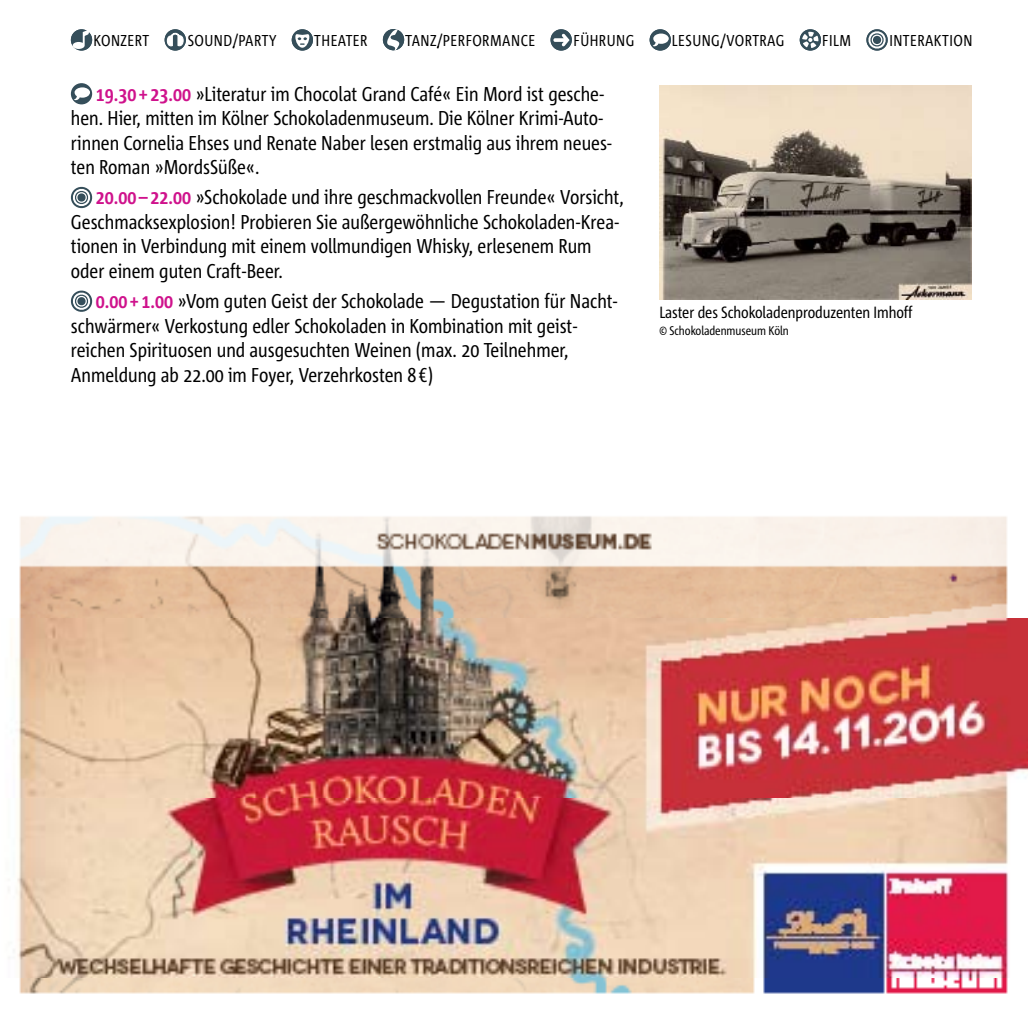
<style>
.page{position:relative;width:1028px;height:1028px;background:#fff}
.page>*{position:absolute;margin:0;border:0;box-sizing:border-box;transform-origin:0 0}
.t1{font:20px/24.5px "Corpid C1 Cd";color:#000}
.t2{font:16.25px "Corpid C1 Cd";letter-spacing:-.005em;color:#000}
.t3{font:15.75px "Corpid C1 Cd";letter-spacing:.03em;color:#000}
.t4{font:12.5px "Corpid C1 Cd";letter-spacing:-.005em;color:#000}
.s1{font-weight:700;color:#cf128c}
</style>
<div class="page">
<div style="left:165px;top:29px;width:21px;height:22px;background:#354e5a;border-radius:50%"></div>
<svg style="left:166px;top:32px;width:18px;height:15px"></svg>
<svg style="left:649px;top:29px;width:22px;height:22px"></svg>
<svg style="left:652px;top:34px;width:16px;height:12px"></svg>
<svg style="left:71px;top:29px;width:21px;height:22px"></svg>
<svg style="left:73px;top:29px;width:17px;height:20px"></svg>
<div style="left:292px;top:29px;width:21px;height:22px;background:#354e5a;border-radius:50%"></div>
<svg style="left:295px;top:34px;width:14px;height:14px"></svg>
<div style="left:383px;top:29px;width:21px;height:21px;background:#354e5a;border-radius:50%"></div>
<svg style="left:387px;top:29px;width:13px;height:22px"></svg>
<svg style="left:550px;top:29px;width:22px;height:22px"></svg>
<svg style="left:553px;top:34px;width:16px;height:12px"></svg>
<svg style="left:799px;top:29px;width:22px;height:22px"></svg>
<svg style="left:802px;top:32px;width:16px;height:16px"></svg>
<svg style="left:866px;top:29px;width:22px;height:22px"></svg>
<div style="left:71px;top:83px;width:21px;height:21px;background:#354e5a;border-radius:50%"></div>
<svg style="left:74px;top:87px;width:16px;height:13px"></svg>
<svg style="left:70px;top:186px;width:23px;height:23px"></svg>
<svg style="left:70px;top:290px;width:23px;height:22px"></svg>
<img style="left:659px;top:85px;width:312px;height:215px">
<img style="left:8px;top:516px;width:1020px;height:478px">
<p class="t3" style="left:94px;top:31px;width:9px">konzer</p>
<p class="t3" style="left:143px;top:31px;width:8px">t</p>
<p class="t3" style="left:188px;top:31px;width:10px">sound</p>
<p class="t3" style="left:233px;top:31px;width:45px">/Party</p>
<p class="t3" style="left:314px;top:31px;width:9px">Thea</p>
<p class="t3" style="left:346px;top:31px;width:15px">ter</p>
<p class="t3" style="left:405px;top:31px;width:55px">TanZ/Pererformance</p>
<p class="t3" style="left:573px;top:31px;width:17px">Führung</p>
<p class="t3" style="left:672px;top:31px;width:16px">Lesung</p>
<p class="t3" style="left:720px;top:31px;width:48px">/Vortrag</p>
<p class="t3" style="left:822px;top:31px;width:15px">Film</p>
<p class="t3" style="left:889px;top:31px;width:30px">interak</p>
<p class="t3" style="left:942px;top:31px;width:16px">tion</p>
<p class="t1" style="left:71px;top:81px;width:542px;text-indent:25px"><span class="s1">19.30 + 23.00</span> »Literatur im Chocolat Grand Café« Ein Mord ist gesche&shy;hen. Hier, mitten im Kölner Schokoladenmuseum. Die Kölner Krimi-Auto&shy;rinnen Cornelia Ehses und Renate Naber lesen erstmalig aus ihrem neues&shy;ten Roman »MordsSüße«.</p>
<p class="t1" style="left:71px;top:184px;width:554px;text-indent:25px"><span class="s1">20.00 – 22.00</span> »Schokolade und ihre geschmackvollen Freunde« Vorsicht, Geschmacksexplosion! Probieren Sie außergewöhnliche Schokoladen-Krea&shy;tionen in Verbindung mit einem vollmundigen Whisky, erlesenem Rum oder einem guten Craft-Beer.</p>
<p class="t1" style="left:71px;top:288px;width:548px;text-indent:25px"><span class="s1">0.00 + 1.00</span> »Vom guten Geist der Schokolade — Degustation für Nacht&shy;schwärmer« Verkostung edler Schokoladen in Kombination mit geist&shy;reichen Spirituosen und ausgesuchten Weinen (max. 20 Teilnehmer, Anmeldung ab 22.00 im Foyer, Verzehrkosten 8 €)</p>
<p class="t2" style="left:659px;top:302px;width:255px">Laster des Schokoladenproduzenten Imhoff</p>
<p class="t4" style="left:659px;top:323px;width:131px">© Schokoladenmuseum Köln</p>
</div>
